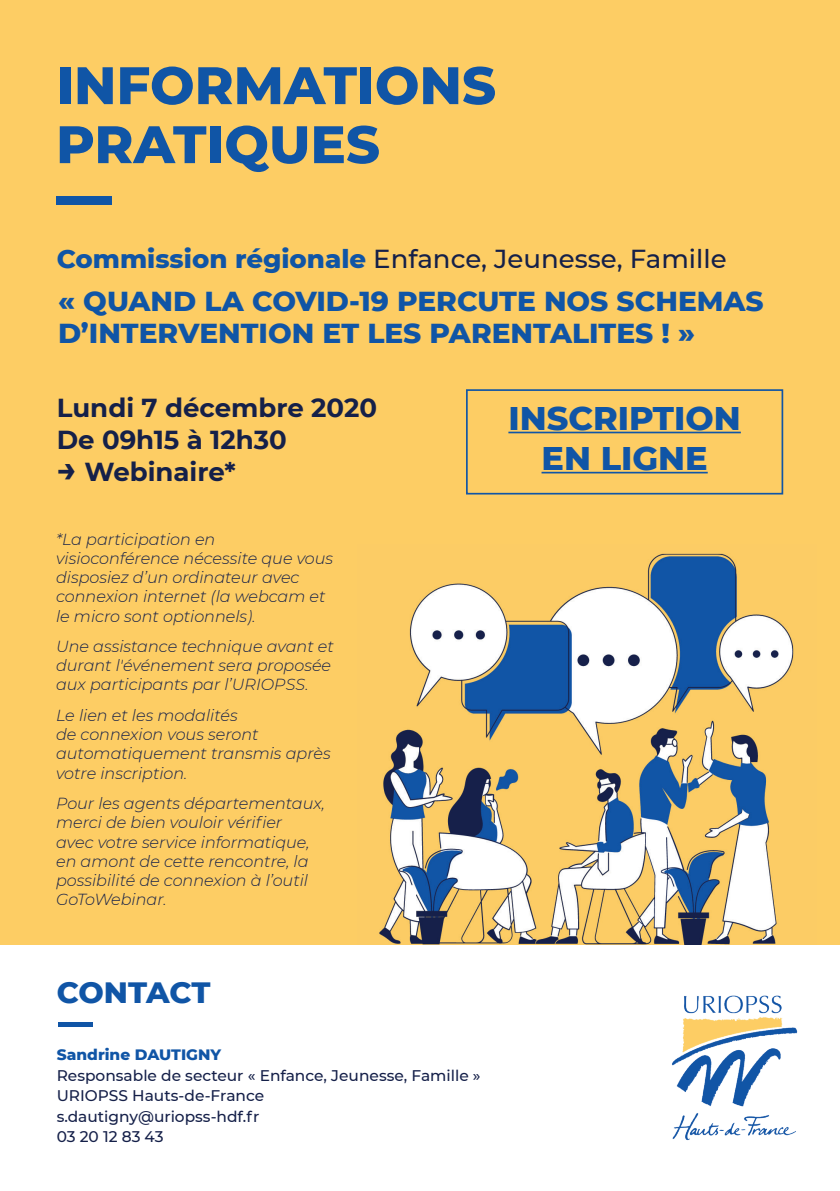
<style>
.page{position:relative;width:840px;height:1191px;background:#fff}
.page>*{position:absolute;margin:0;border:0;box-sizing:border-box;transform-origin:0 0}
.t1{font:800 52.6px/59px "Montserrat";color:#1055a6}
.t2{font:800 33.4px/40.2px "Montserrat";color:#1055a6;text-align:center}
.t3{font:800 30px "Montserrat";letter-spacing:-.01em;color:#1055a6}
.t4{font:800 28px/32px "Montserrat";color:#1055a6}
.t5{font:500 26px "Montserrat";color:#152049}
.t6{font:700 26px/32px "Montserrat";color:#152049}
.t7{font:italic 300 16px/19.2px "Montserrat";color:#152049}
.t8{font:500 15.4px/20.6px "Montserrat";color:#152049}
.t9{font:800 15.4px "Montserrat";color:#1055a6}
.s1{font-weight:800;color:#1055a6}
.s2{font-size:34px}
</style>
<div class="page">
<div style="left:0;top:0;width:839px;height:944px;background:#fdcd64"></div>
<img style="left:672px;top:995px;width:126px;height:146px">
<hr style="left:58px;top:1022px;width:34px;height:4px;background:#1055a6">
<div style="left:56px;top:196px;width:56px;height:9px;background:#1055a6"></div>
<img style="left:379px;top:553px;width:415px;height:391px">
<hr style="left:508px;top:432px;width:232px;height:1px;background:#1055a6">
<hr style="left:541px;top:472px;width:166px;height:1px;background:#1055a6">
<div style="left:466px;top:389px;width:316px;height:105px;border:2px solid #1055a6"></div>
<h1 class="t1" style="left:56px;top:53px;width:441px">INFORMATIONS<br>PRATIQUES</h1>
<h3 class="t5" style="left:57px;top:241px;width:671px"><span class="s1">Commission régionale</span> Enfance, Jeunesse, Famille</h3>
<h3 class="t4" style="left:58px;top:283px;width:706px">« QUAND LA COVID-19 PERCUTE NOS SCHEMAS<br>D’INTERVENTION ET LES PARENTALITES ! »</h3>
<h3 class="t6" style="left:57px;top:391px;width:321px">Lundi 7 décembre 2020<br>De 09h15 à 12h30</h3>
<h3 class="t6" style="left:57px;top:455px;width:180px"><span class="s2">→</span> Webinaire*</h3>
<p class="t7" style="left:56px;top:529px;width:278px">*La participation en visioconférence nécessite que vous disposiez d’un ordinateur avec connexion internet (la webcam et le micro sont optionnels).</p>
<p class="t7" style="left:56px;top:636px;width:279px">Une assistance technique avant et durant l'événement sera proposée aux participants par l’URIOPSS.</p>
<p class="t7" style="left:56px;top:705px;width:276px">Le lien et les modalités<br>de connexion vous seront automatiquement transmis après votre inscription.</p>
<p class="t7" style="left:56px;top:793px;width:270px">Pour les agents départementaux, merci de bien vouloir vérifier<br>avec votre service informatique, en amont de cette rencontre, la possibilité de connexion à l’outil<br>GoToWebinar.</p>
<h3 class="t3" style="left:57px;top:970px;width:155px">CONTACT</h3>
<p class="t9" style="left:57px;top:1043px;width:166px">Sandrine DAUTIGNY</p>
<p class="t8" style="left:57px;top:1064px;width:425px">Responsable de secteur « Enfance, Jeunesse, Famille »<br>URIOPSS Hauts-de-France<br>s.dautigny@uriopss-hdf.fr<br>03 20 12 83 43</p>
<h2 class="t2" style="left:508px;top:396px;width:234px">INSCRIPTION<br>EN LIGNE</h2>
</div>
